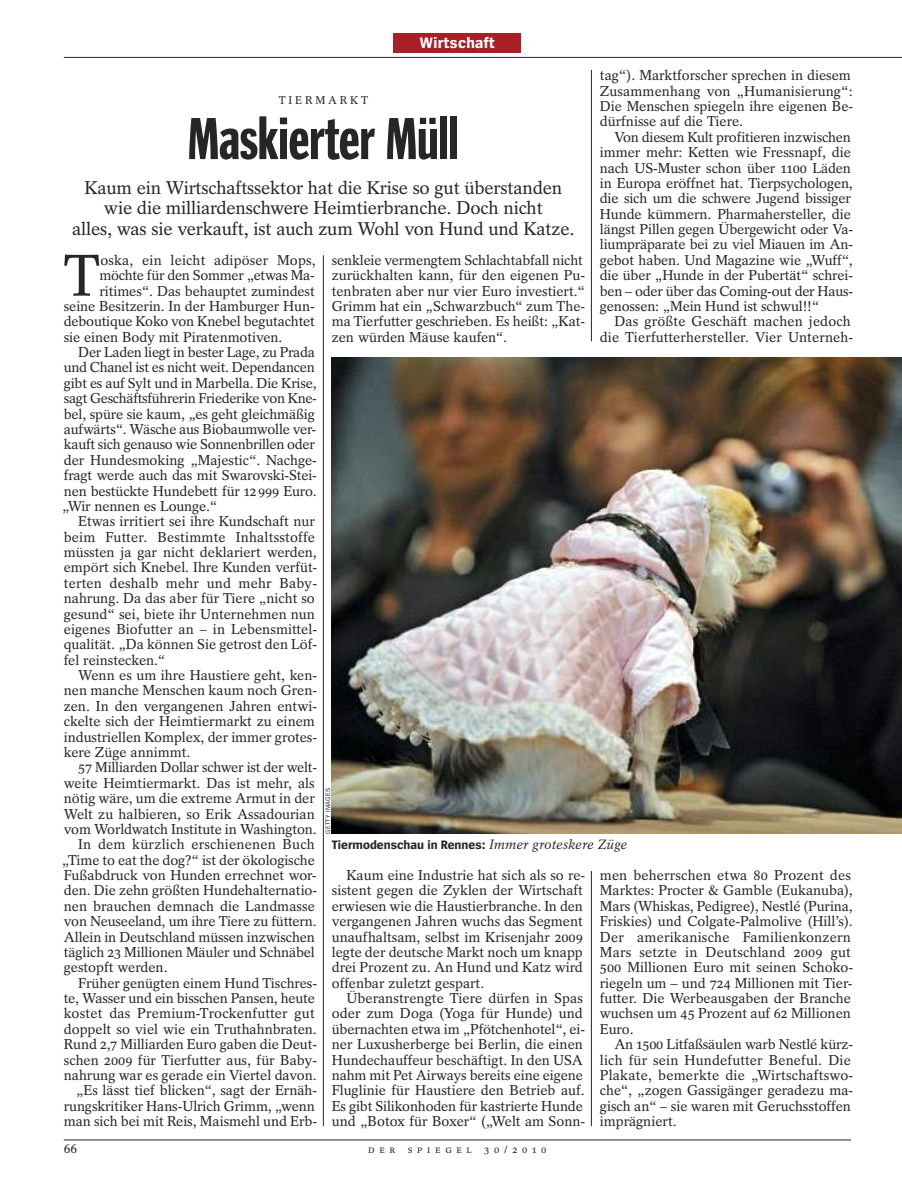
<style>
.page{position:relative;width:902px;height:1191px;background:#fff}
.page>*{position:absolute;margin:0;border:0;box-sizing:border-box;transform-origin:0 0}
.t1{font:60px "Spiegel Headline";letter-spacing:-.01em;color:#272627}
.t2{font:58.35px "Spiegel Serif";color:#272627}
.t3{font:18.3px/20.2px "Spiegel Serif";letter-spacing:-.01em;color:#272627;text-align:center}
.t4{font:700 15.75px "Spiegel Sans";letter-spacing:.02em;color:#fff}
.t5{font:14.25px/15.5px "Spiegel Serif";color:#272627}
.t6{font:14.25px "Spiegel Serif";letter-spacing:-.02em;color:#272627}
.t7{font:13.5px "Spiegel Serif";color:#272627}
.t8{font:700 12.75px "Spiegel Sans";color:#272627}
.t9{font:11.25px "Spiegel Serif";letter-spacing:.25em;color:#272627}
.t10{font:10.5px "Spiegel Serif";letter-spacing:.45em;color:#272627}
.t11{font:6.75px "Spiegel Sans";letter-spacing:.05em;color:#272627}
.s1{font-family:"Spiegel Serif";font-weight:400;font-style:italic;font-size:13.5px}
</style>
<div class="page">
<div style="left:393px;top:34px;width:128px;height:19px;background:#a91f26"></div>
<hr style="left:323px;top:255px;width:1px;height:871px;background:#272627">
<hr style="left:591px;top:70px;width:1px;height:271px;background:#272627">
<hr style="left:64px;top:1139px;width:786px;height:1px;background:#272627">
<hr style="left:64px;top:57px;width:837px;height:1px;background:#272627">
<img style="left:332px;top:357px;width:569px;height:477px">
<hr style="left:591px;top:871px;width:1px;height:255px;background:#272627">
<p class="t4" style="left:420px;top:37px;width:76px">Wirtschaft</p>
<p class="t5" style="left:599px;top:69px;width:255px">tag“). Marktforscher sprechen in diesem Zusammenhang von „Humanisierung“:<br>Die Menschen spiegeln ihre eigenen Be&shy;dürfnisse auf die Tiere.</p>
<p class="t5" style="left:599px;top:131px;width:255px;text-indent:14px">Von diesem Kult profitieren inzwischen immer mehr: Ketten wie Fressnapf, die nach US-Muster schon über 1100 Läden in Europa eröffnet hat. Tierpsychologen, die sich um die schwere Jugend bissiger Hunde kümmern. Pharmahersteller, die längst Pillen gegen Übergewicht oder Va&shy;liumpräparate bei zu viel Miauen im An&shy;gebot haben. Und Magazine wie „Wuff“, die über „Hunde in der Pubertät“ schrei&shy;ben – oder über das Coming-out der Haus&shy;genossen: „Mein Hund ist schwul!!“</p>
<p class="t5" style="left:599px;top:315px;width:255px;text-align:right">Das größte Geschäft machen jedoch die Tierfutterhersteller. Vier Unterneh-</p>
<p class="t9" style="left:278px;top:96px;width:91px">TIERMARKT</p>
<h1 class="t1" style="left:187px;top:116px;width:273px">Maskierter Müll</h1>
<p class="t3" style="left:72px;top:180px;width:504px">Kaum ein Wirtschaftssektor hat die Krise so gut überstanden wie die milliardenschwere Heimtierbranche. Doch nicht<br>alles, was sie verkauft, ist auch zum Wohl von Hund und Katze.</p>
<p class="t5" style="left:332px;top:254px;width:255px">senkleie vermengtem Schlachtabfall nicht zurückhalten kann, für den eigenen Pu&shy;tenbraten aber nur vier Euro investiert.“ Grimm hat ein „Schwarzbuch“ zum The&shy;ma Tierfutter geschrieben. Es heißt: „Kat&shy;zen würden Mäuse kaufen“.</p>
<h2 class="t2" style="left:64px;top:255px;width:37px">T</h2>
<p class="t5" style="left:100px;top:254px;width:217px">oska, ein leicht adipöser Mops,</p>
<p class="t6" style="left:99px;top:270px;width:217px">möchte für den Sommer „etwas Ma-</p>
<p class="t5" style="left:99px;top:284px;width:217px">ritimes“. Das behauptet zumindest</p>
<p class="t5" style="left:64px;top:300px;width:252px">seine Besitzerin. In der Hamburger Hun-</p>
<p class="t5" style="left:64px;top:315px;width:252px">deboutique Koko von Knebel begutachtet</p>
<p class="t5" style="left:64px;top:330px;width:220px">sie einen Body mit Piratenmotiven.</p>
<p class="t6" style="left:78px;top:347px;width:238px">Der Laden liegt in bester Lage, zu Prada</p>
<p class="t6" style="left:64px;top:362px;width:252px">und Chanel ist es nicht weit. Dependancen</p>
<p class="t5" style="left:64px;top:377px;width:254px">gibt es auf Sylt und in Marbella. Die Krise,</p>
<p class="t6" style="left:64px;top:393px;width:255px">sagt Geschäftsführerin Friederike von Kne-</p>
<p class="t5" style="left:64px;top:407px;width:252px">bel, spüre sie kaum, „es geht gleichmäßig</p>
<p class="t5" style="left:64px;top:423px;width:254px">aufwärts“. Wäsche aus Biobaumwolle ver-</p>
<p class="t6" style="left:64px;top:439px;width:252px">kauft sich genauso wie Sonnenbrillen oder</p>
<p class="t5" style="left:64px;top:453px;width:255px">der Hundesmoking „Majestic“. Nachge-</p>
<p class="t5" style="left:64px;top:469px;width:255px">fragt werde auch das mit Swarovski-Stei-</p>
<p class="t5" style="left:64px;top:484px;width:254px">nen bestückte Hundebett für 12999 Euro.</p>
<p class="t5" style="left:62px;top:500px;width:157px">„Wir nennen es Lounge.“</p>
<p class="t5" style="left:78px;top:515px;width:238px">Etwas irritiert sei ihre Kundschaft nur</p>
<p class="t5" style="left:64px;top:530px;width:252px">beim Futter. Bestimmte Inhaltsstoffe</p>
<p class="t5" style="left:64px;top:546px;width:254px">müssten ja gar nicht deklariert werden,</p>
<p class="t5" style="left:64px;top:561px;width:255px">empört sich Knebel. Ihre Kunden verfüt-</p>
<p class="t5" style="left:64px;top:576px;width:255px">terten deshalb mehr und mehr Baby-</p>
<p class="t5" style="left:64px;top:592px;width:252px">nahrung. Da das aber für Tiere „nicht so</p>
<p class="t5" style="left:64px;top:607px;width:252px">gesund“ sei, biete ihr Unternehmen nun</p>
<p class="t5" style="left:64px;top:623px;width:255px">eigenes Biofutter an – in Lebensmittel-</p>
<p class="t5" style="left:64px;top:638px;width:255px">qualität. „Da können Sie getrost den Löf-</p>
<p class="t5" style="left:64px;top:653px;width:103px">fel reinstecken.“</p>
<p class="t5" style="left:78px;top:669px;width:240px">Wenn es um ihre Haustiere geht, ken-</p>
<p class="t5" style="left:64px;top:684px;width:255px">nen manche Menschen kaum noch Gren-</p>
<p class="t5" style="left:64px;top:699px;width:255px">zen. In den vergangenen Jahren entwi-</p>
<p class="t5" style="left:64px;top:715px;width:252px">ckelte sich der Heimtiermarkt zu einem</p>
<p class="t5" style="left:64px;top:730px;width:255px">industriellen Komplex, der immer grotes-</p>
<p class="t5" style="left:64px;top:746px;width:128px">kere Züge annimmt.</p>
<p class="t5" style="left:78px;top:761px;width:240px">57 Milliarden Dollar schwer ist der welt-</p>
<p class="t5" style="left:64px;top:776px;width:252px">weite Heimtiermarkt. Das ist mehr, als</p>
<p class="t5" style="left:64px;top:792px;width:252px">nötig wäre, um die extreme Armut in der</p>
<p class="t5" style="left:64px;top:807px;width:252px">Welt zu halbieren, so Erik Assadourian</p>
<p class="t5" style="left:64px;top:822px;width:254px">vom Worldwatch Institute in Washington.</p>
<p class="t5" style="left:78px;top:838px;width:238px">In dem kürzlich erschienenen Buch</p>
<p class="t5" style="left:62px;top:853px;width:254px">„Time to eat the dog?“ ist der ökologische</p>
<p class="t5" style="left:64px;top:869px;width:254px">Fußabdruck von Hunden errechnet wor-</p>
<p class="t5" style="left:64px;top:884px;width:255px">den. Die zehn größten Hundehalternatio-</p>
<p class="t5" style="left:64px;top:899px;width:252px">nen brauchen demnach die Landmasse</p>
<p class="t5" style="left:64px;top:915px;width:254px">von Neuseeland, um ihre Tiere zu füttern.</p>
<p class="t5" style="left:64px;top:930px;width:252px">Allein in Deutschland müssen inzwischen</p>
<p class="t5" style="left:64px;top:945px;width:252px">täglich 23 Millionen Mäuler und Schnäbel</p>
<p class="t5" style="left:64px;top:961px;width:105px">gestopft werden.</p>
<p class="t5" style="left:78px;top:976px;width:240px">Früher genügten einem Hund Tischres-</p>
<p class="t5" style="left:64px;top:992px;width:252px">te, Wasser und ein bisschen Pansen, heute</p>
<p class="t5" style="left:64px;top:1007px;width:252px">kostet das Premium-Trockenfutter gut</p>
<p class="t5" style="left:64px;top:1022px;width:254px">doppelt so viel wie ein Truthahnbraten.</p>
<p class="t5" style="left:64px;top:1038px;width:255px">Rund 2,7 Milliarden Euro gaben die Deut-</p>
<p class="t5" style="left:64px;top:1053px;width:255px">schen 2009 für Tierfutter aus, für Baby-</p>
<p class="t5" style="left:64px;top:1068px;width:254px">nahrung war es gerade ein Viertel davon.</p>
<p class="t5" style="left:76px;top:1084px;width:243px">„Es lässt tief blicken“, sagt der Ernäh-</p>
<p class="t5" style="left:64px;top:1099px;width:252px">rungskritiker Hans-Ulrich Grimm, „wenn</p>
<p class="t5" style="left:64px;top:1115px;width:255px">man sich bei mit Reis, Maismehl und Erb-</p>
<p class="t11" style="left:325px;top:834px;width:47px;rotate:-90deg">GETTY IMAGES</p>
<p class="t8" style="left:332px;top:840px;width:297px">Tiermodenschau in Rennes: <span class="s1">Immer groteskere Züge</span></p>
<p class="t5" style="left:599px;top:869px;width:255px">men beherrschen etwa 80 Prozent des Marktes: Procter &amp; Gamble (Eukanuba), Mars (Whiskas, Pedigree), Nestlé (Purina, Friskies) und Colgate-Palmolive (Hill’s).<br>Der amerikanische Familienkonzern Mars setzte in Deutschland 2009 gut 500 Millionen Euro mit seinen Schoko&shy;riegeln um – und 724 Millionen mit Tier&shy;futter. Die Werbeausgaben der Branche wuchsen um 45 Prozent auf 62 Millionen Euro.</p>
<p class="t5" style="left:599px;top:1038px;width:255px;text-indent:14px">An 1500 Litfaßsäulen warb Nestlé kürz&shy;lich für sein Hundefutter Beneful. Die Plakate, bemerkte die „Wirtschaftswo&shy;che“, „zogen Gassigänger geradezu ma&shy;gisch an“ – sie waren mit Geruchsstoffen imprägniert.</p>
<p class="t5" style="left:332px;top:869px;width:255px;text-indent:14px">Kaum eine Industrie hat sich als so re&shy;sistent gegen die Zyklen der Wirtschaft erwiesen wie die Haustierbranche. In den vergangenen Jahren wuchs das Segment unaufhaltsam, selbst im Krisenjahr 2009 legte der deutsche Markt noch um knapp drei Prozent zu. An Hund und Katz wird offenbar zuletzt gespart.</p>
<p class="t5" style="left:332px;top:992px;width:255px;text-indent:15px">Überanstrengte Tiere dürfen in Spas oder zum Doga (Yoga für Hunde) und übernachten etwa im „Pfötchenhotel“, ei&shy;ner Luxusherberge bei Berlin, die einen Hundechauffeur beschäftigt. In den USA nahm mit Pet Airways bereits eine eigene Fluglinie für Haustiere den Betrieb auf.<br>Es gibt Silikonhoden für kastrierte Hunde und „Botox für Boxer“ („Welt am Sonn-</p>
<p class="t7" style="left:64px;top:1143px;width:15px">66</p>
<p class="t10" style="left:368px;top:1145px;width:180px">DER SPIEGEL 30/2010</p>
</div>
